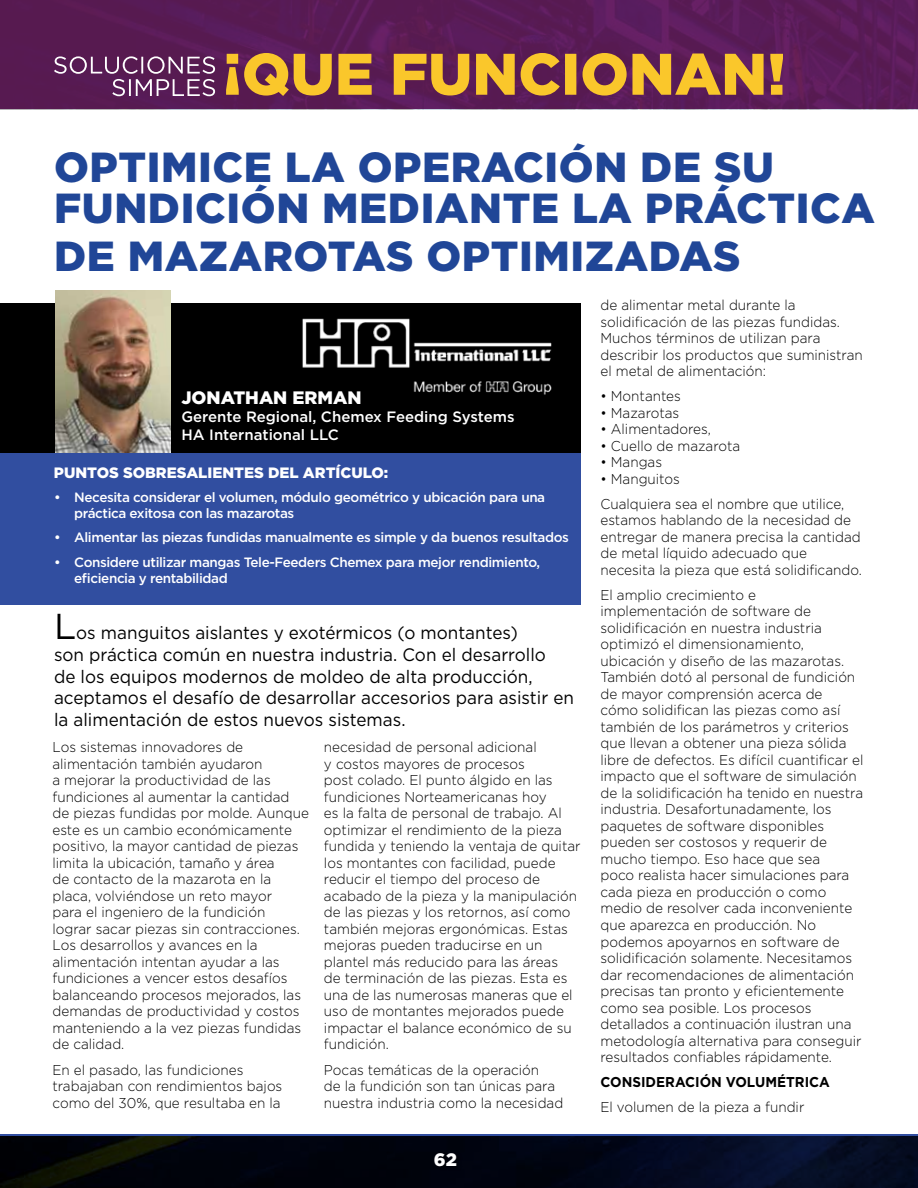
<style>
.page{position:relative;width:918px;height:1188px;background:#fff}
.page>*{position:absolute;margin:0;border:0;box-sizing:border-box;transform-origin:0 0}
.t1{font:900 42px/40.5px "Gotham";letter-spacing:.015em;color:#204697}
.t2{font:18px/21.8px "Gotham";color:#000;scale:.95 1}
.t3{font:900 18px "Gotham";color:#fff}
.t4{font:500 15px/18px "Gotham";color:#fff}
.t5{font:900 15px "Gotham";color:#fff}
.t6{font:300 14.25px/16.5px "Gotham";color:#000;scale:.95 1}
.t7{font:700 14.25px "Gotham";color:#000;scale:.95 1}
.t8{font:500 13.5px/16.2px "Gotham";letter-spacing:-.03em;color:#fff}
.s1{font-size:36px}
</style>
<div class="page">
<div style="left:0;top:0;width:918px;height:109px;background:linear-gradient(to right,#571a52,#5c1d5c)"></div>
<div style="left:0;top:339px;width:580px;height:265px;background:#314ea0"></div>
<div style="left:0;top:303px;width:580px;height:149px;background:#000"></div>
<img style="left:302px;top:318px;width:250px;height:77px">
<img style="left:55px;top:290px;width:116px;height:163px">
<svg style="left:54px;top:56px;width:161px;height:40px;background:#764572"></svg>
<svg style="left:226px;top:53px;width:557px;height:43px;background:#b0783e"></svg>
<svg style="left:0;top:1135px;width:918px;height:53px;background:#030817"></svg>
<div style="left:435px;top:1152px;width:28px;height:19px;background:#00020b"></div>
<h1 class="t1" style="left:54px;top:147px;width:822px">OPTIMICE LA OPERACIÓN DE SU<br>FUNDICIÓN MEDIANTE LA PRÁCTICA</h1>
<h1 class="t1" style="left:54px;top:235px;width:688px">DE MAZAROTAS OPTIMIZADAS</h1>
<p class="t3" style="left:182px;top:385px;width:181px">JONATHAN ERMAN</p>
<p class="t4" style="left:181px;top:407px;width:335px">Gerente Regional, Chemex Feeding Systems<br>HA International LLC</p>
<p class="t5" style="left:54px;top:462px;width:336px">PUNTOS SOBRESALIENTES DEL ARTÍCULO:</p>
<p class="t8" style="left:74px;top:489px;width:472px;text-indent:-20px">• Necesita considerar el volumen, módulo geométrico y ubicación para una práctica exitosa con las mazarotas</p>
<p class="t8" style="left:54px;top:529px;width:516px">• Alimentar las piezas fundidas manualmente es simple y da buenos resultados</p>
<p class="t8" style="left:74px;top:554px;width:467px;text-indent:-20px">• Considere utilizar mangas Tele-Feeders Chemex para mejor rendimiento, eficiencia y rentabilidad</p>
<p class="t2" style="left:54px;top:622px;width:549px"><span class="s1">L</span>os manguitos aislantes y exotérmicos (o montantes)<br>son práctica común en nuestra industria. Con el desarrollo<br>de los equipos modernos de moldeo de alta producción, aceptamos el desafío de desarrollar accesorios para asistir en la alimentación de estos nuevos sistemas.</p>
<p class="t6" style="left:52px;top:739px;width:271px">Los sistemas innovadores de alimentación también ayudaron<br>a mejorar la productividad de las fundiciones al aumentar la cantidad de piezas fundidas por molde. Aunque este es un cambio económicamente positivo, la mayor cantidad de piezas limita la ubicación, tamaño y área<br>de contacto de la mazarota en la placa, volviéndose un reto mayor<br>para el ingeniero de la fundición<br>lograr sacar piezas sin contracciones.<br>Los desarrollos y avances en la alimentación intentan ayudar a las fundiciones a vencer estos desafíos balanceando procesos mejorados, las demandas de productividad y costos manteniendo a la vez piezas fundidas de calidad.</p>
<p class="t6" style="left:52px;top:1061px;width:243px">En el pasado, las fundiciones trabajaban con rendimientos bajos como del 30%, que resultaba en la</p>
<p class="t6" style="left:324px;top:739px;width:272px">necesidad de personal adicional<br>y costos mayores de procesos<br>post colado. El punto álgido en las fundiciones Norteamericanas hoy<br>es la falta de personal de trabajo. Al optimizar el rendimiento de la pieza fundida y teniendo la ventaja de quitar los montantes con facilidad, puede reducir el tiempo del proceso de acabado de la pieza y la manipulación de las piezas y los retornos, así como también mejoras ergonómicas. Estas mejoras pueden traducirse en un plantel más reducido para las áreas<br>de terminación de las piezas. Esta es una de las numerosas maneras que el uso de montantes mejorados puede impactar el balance económico de su fundición.</p>
<p class="t6" style="left:324px;top:1061px;width:253px">Pocas temáticas de la operación<br>de la fundición son tan únicas para nuestra industria como la necesidad</p>
<p class="t3" style="left:434px;top:1147px;width:25px">62</p>
<p class="t6" style="left:600px;top:296px;width:278px">de alimentar metal durante la solidificación de las piezas fundidas.<br>Muchos términos de utilizan para describir los productos que suministran el metal de alimentación:</p>
<p class="t6" style="left:600px;top:388px;width:86px">• Montantes</p>
<p class="t6" style="left:600px;top:404px;width:85px">• Mazarotas</p>
<p class="t6" style="left:600px;top:421px;width:118px">• Alimentadores,</p>
<p class="t6" style="left:600px;top:437px;width:149px">• Cuello de mazarota</p>
<p class="t6" style="left:600px;top:454px;width:66px">• Mangas</p>
<p class="t6" style="left:600px;top:466px;width:258px;line-height:25.2px">• Manguitos<br>Cualquiera sea el nombre que utilice,</p>
<p class="t6" style="left:600px;top:512px;width:277px">estamos hablando de la necesidad de entregar de manera precisa la cantidad de metal líquido adecuado que necesita la pieza que está solidificando.</p>
<p class="t6" style="left:600px;top:586px;width:278px">El amplio crecimiento e implementación de software de solidificación en nuestra industria optimizó el dimensionamiento, ubicación y diseño de las mazarotas.<br>También dotó al personal de fundición de mayor comprensión acerca de cómo solidifican las piezas como así también de los parámetros y criterios que llevan a obtener una pieza sólida libre de defectos. Es difícil cuantificar el impacto que el software de simulación de la solidificación ha tenido en nuestra industria. Desafortunadamente, los paquetes de software disponibles pueden ser costosos y requerir de mucho tiempo. Eso hace que sea<br>poco realista hacer simulaciones para cada pieza en producción o como medio de resolver cada inconveniente que aparezca en producción. No podemos apoyarnos en software de solidificación solamente. Necesitamos dar recomendaciones de alimentación precisas tan pronto y eficientemente como sea posible. Los procesos detallados a continuación ilustran una metodología alternativa para conseguir resultados confiables rápidamente.</p>
<p class="t7" style="left:600px;top:1073px;width:243px">CONSIDERACIÓN VOLUMÉTRICA</p>
<p class="t6" style="left:600px;top:1099px;width:216px">El volumen de la pieza a fundir</p>
</div>
